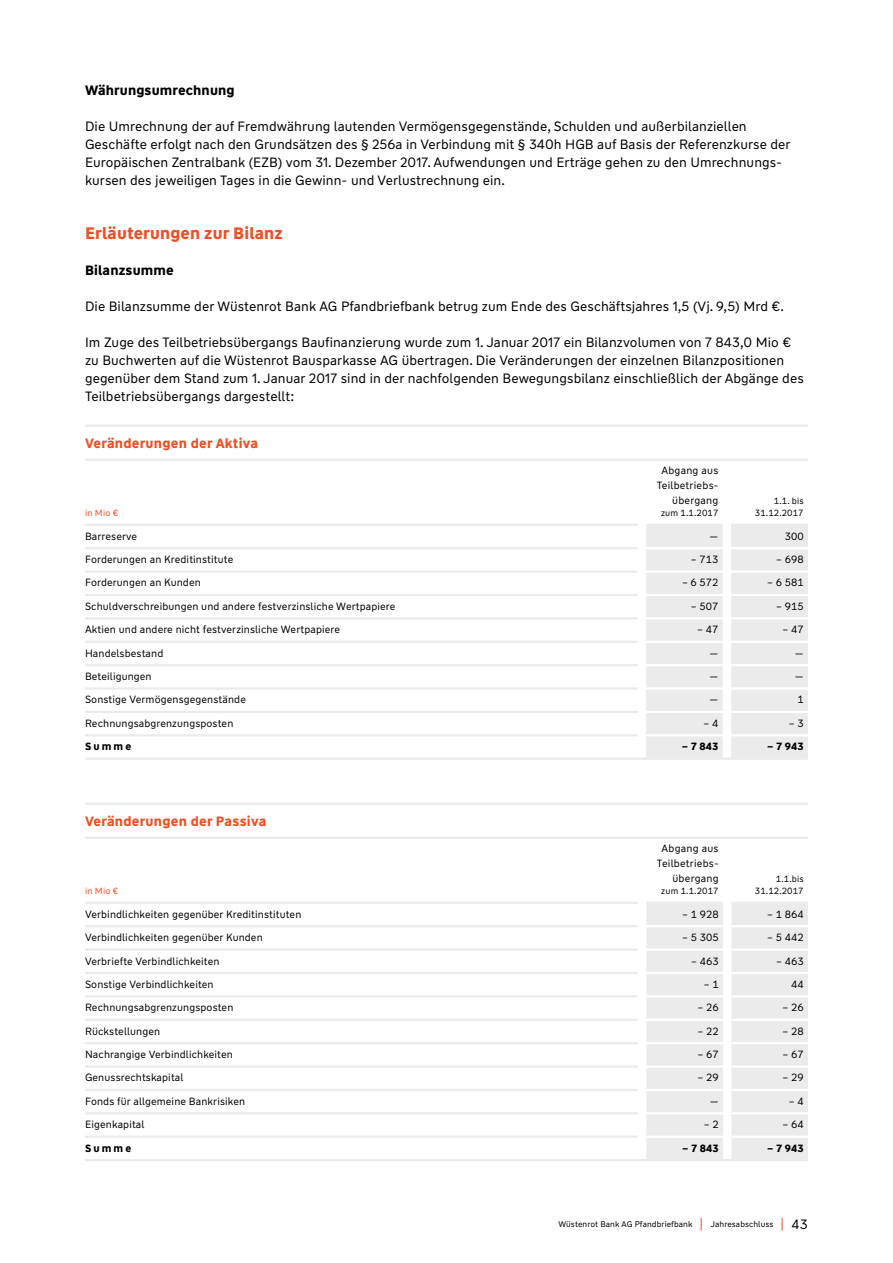
<style>
.page{position:relative;width:893px;height:1263px;background:#fff}
.page>*{position:absolute;margin:0;border:0;box-sizing:border-box;transform-origin:0 0}
.t1{font:700 16.5px "WW Type";letter-spacing:.01em;color:#f04e23}
.t2{font:13.5px/18px "WW Type";letter-spacing:.005em;color:#000}
.t3{font:700 13.5px "WW Type";letter-spacing:.02em;color:#f04e23}
.t4{font:700 13.5px "WW Type";letter-spacing:.01em;color:#000}
.t5{font:10.5px/15px "WW Type";letter-spacing:.01em;color:#000;text-align:right}
.t6{font:700 10.5px "WW Type";letter-spacing:.1em;color:#000}
.t7{font:9px/12px "WW Type";letter-spacing:.01em;color:#000;text-align:right}
.t8{font:9px "WW Type";letter-spacing:.01em;color:#f04e23}
.t9{font:8.25px "WW Type";letter-spacing:.01em;color:#000}
.s1{font-size:13.5px;color:#f04e23}
.s2{font-size:13.5px}
</style>
<div class="page">
<hr style="left:85px;top:425px;width:553px;height:2px;background:#ebebec">
<svg style="left:638px;top:425px;width:8px;height:2px"></svg>
<hr style="left:646px;top:425px;width:77px;height:2px;background:#ebebec">
<svg style="left:723px;top:425px;width:8px;height:2px"></svg>
<hr style="left:731px;top:425px;width:77px;height:2px;background:#ebebec">
<hr style="left:85px;top:459px;width:553px;height:2px;background:#ebebec">
<hr style="left:646px;top:459px;width:77px;height:2px;background:#ebebec">
<svg style="left:723px;top:459px;width:8px;height:2px"></svg>
<hr style="left:731px;top:459px;width:77px;height:2px;background:#ebebec">
<hr style="left:646px;top:524px;width:77px;height:2px;background:#ebebec">
<hr style="left:731px;top:524px;width:77px;height:2px;background:#ebebec">
<svg style="left:638px;top:526px;width:170px;height:234px"></svg>
<hr style="left:731px;top:757px;width:77px;height:3px;background:#ebebec">
<hr style="left:85px;top:524px;width:553px;height:2px;background:#ebebec">
<hr style="left:85px;top:547px;width:553px;height:2px;background:#ebebec">
<hr style="left:85px;top:570px;width:553px;height:3px;background:#ebebec">
<hr style="left:85px;top:594px;width:553px;height:2px;background:#ebebec">
<hr style="left:85px;top:617px;width:553px;height:2px;background:#ebebec">
<hr style="left:85px;top:641px;width:553px;height:2px;background:#ebebec">
<hr style="left:85px;top:664px;width:553px;height:2px;background:#ebebec">
<hr style="left:85px;top:687px;width:553px;height:3px;background:#ebebec">
<hr style="left:85px;top:711px;width:553px;height:2px;background:#ebebec">
<hr style="left:85px;top:734px;width:553px;height:2px;background:#ebebec">
<hr style="left:85px;top:757px;width:553px;height:3px;background:#ebebec">
<svg style="left:638px;top:459px;width:8px;height:2px"></svg>
<hr style="left:85px;top:902px;width:553px;height:2px;background:#ebebec">
<hr style="left:646px;top:902px;width:77px;height:2px;background:#ebebec">
<hr style="left:731px;top:902px;width:77px;height:2px;background:#ebebec">
<hr style="left:85px;top:925px;width:553px;height:2px;background:#ebebec">
<hr style="left:85px;top:948px;width:553px;height:3px;background:#ebebec">
<hr style="left:85px;top:972px;width:553px;height:2px;background:#ebebec">
<hr style="left:85px;top:995px;width:553px;height:2px;background:#ebebec">
<hr style="left:85px;top:1019px;width:553px;height:2px;background:#ebebec">
<hr style="left:85px;top:1042px;width:553px;height:2px;background:#ebebec">
<hr style="left:85px;top:1065px;width:553px;height:3px;background:#ebebec">
<hr style="left:85px;top:1089px;width:553px;height:2px;background:#ebebec">
<hr style="left:85px;top:1112px;width:553px;height:2px;background:#ebebec">
<hr style="left:85px;top:1135px;width:553px;height:3px;background:#ebebec">
<hr style="left:85px;top:1159px;width:553px;height:2px;background:#ebebec">
<svg style="left:638px;top:904px;width:170px;height:257px"></svg>
<hr style="left:731px;top:1159px;width:77px;height:2px;background:#ebebec">
<hr style="left:85px;top:803px;width:553px;height:2px;background:#ebebec">
<svg style="left:638px;top:803px;width:8px;height:2px"></svg>
<hr style="left:646px;top:803px;width:77px;height:2px;background:#ebebec">
<svg style="left:723px;top:803px;width:8px;height:2px"></svg>
<hr style="left:731px;top:803px;width:77px;height:2px;background:#ebebec">
<hr style="left:85px;top:837px;width:553px;height:2px;background:#ebebec">
<svg style="left:638px;top:837px;width:8px;height:2px"></svg>
<hr style="left:646px;top:837px;width:77px;height:2px;background:#ebebec">
<svg style="left:723px;top:837px;width:8px;height:2px"></svg>
<hr style="left:731px;top:837px;width:77px;height:2px;background:#ebebec">
<p class="t4" style="left:85px;top:81px;width:151px">Währungsumrechnung</p>
<p class="t2" style="left:85px;top:117px;width:707px">Die Umrechnung der auf Fremdwährung lautenden Vermögensgegenstände, Schulden und außerbilanziellen Geschäfte erfolgt nach den Grundsätzen des § 256a in Verbindung mit § 340h HGB auf Basis der Referenzkurse der Europäischen Zentralbank (EZB) vom 31. Dezember 2017. Aufwendungen und Erträge gehen zu den Umrechnungs&shy;kursen des jeweiligen Tages in die Gewinn- und Verlustrechnung ein.</p>
<p class="t1" style="left:85px;top:222px;width:199px">Erläuterungen zur Bilanz</p>
<p class="t4" style="left:85px;top:261px;width:90px">Bilanzsumme</p>
<p class="t2" style="left:85px;top:297px;width:701px">Die Bilanzsumme der Wüstenrot Bank AG Pfandbriefbank betrug zum Ende des Geschäftsjahres 1,5 (Vj. 9,5) Mrd €.</p>
<p class="t2" style="left:85px;top:333px;width:720px">Im Zuge des Teilbetriebsübergangs Baufinanzierung wurde zum 1. Januar 2017 ein Bilanzvolumen von 7 843,0 Mio € zu Buchwerten auf die Wüstenrot Bausparkasse AG übertragen. Die Veränderungen der einzelnen Bilanzpositionen gegenüber dem Stand zum 1. Januar 2017 sind in der nachfolgenden Bewegungsbilanz einschließlich der Abgänge des Teilbetriebsübergangs dargestellt:</p>
<p class="t3" style="left:85px;top:434px;width:175px">Veränderungen der Aktiva</p>
<p class="t8" style="left:85px;top:508px;width:35px">in Mio €</p>
<p class="t5" style="left:657px;top:463px;width:63px">Abgang aus<br>Teilbetriebs&shy;übergang</p>
<p class="t7" style="left:661px;top:507px;width:59px">zum 1.1.2017</p>
<p class="t7" style="left:755px;top:495px;width:50px">1.1. bis<br>31.12.2017</p>
<p class="t5" style="left:85px;top:529px;width:54px">Barreserve</p>
<p class="t5" style="left:710px;top:529px;width:10px">—</p>
<p class="t5" style="left:785px;top:529px;width:20px">300</p>
<p class="t5" style="left:85px;top:552px;width:150px">Forderungen an Kreditinstitute</p>
<p class="t5" style="left:691px;top:552px;width:29px">– 713</p>
<p class="t5" style="left:776px;top:552px;width:29px">– 698</p>
<p class="t5" style="left:85px;top:575px;width:117px">Forderungen an Kunden</p>
<p class="t5" style="left:682px;top:575px;width:38px">– 6 572</p>
<p class="t5" style="left:767px;top:575px;width:38px">– 6 581</p>
<p class="t5" style="left:85px;top:599px;width:312px">Schuldverschreibungen und andere festverzinsliche Wertpapiere</p>
<p class="t5" style="left:691px;top:599px;width:29px">– 507</p>
<p class="t5" style="left:776px;top:599px;width:29px">– 915</p>
<p class="t5" style="left:85px;top:622px;width:257px">Aktien und andere nicht festverzinsliche Wertpapiere</p>
<p class="t5" style="left:697px;top:622px;width:23px">– 47</p>
<p class="t5" style="left:782px;top:622px;width:23px">– 47</p>
<p class="t5" style="left:85px;top:645px;width:80px">Handelsbestand</p>
<p class="t5" style="left:710px;top:645px;width:10px">—</p>
<p class="t5" style="left:795px;top:645px;width:10px">—</p>
<p class="t5" style="left:85px;top:669px;width:68px">Beteiligungen</p>
<p class="t5" style="left:710px;top:669px;width:10px">—</p>
<p class="t5" style="left:795px;top:669px;width:10px">—</p>
<p class="t5" style="left:85px;top:692px;width:162px">Sonstige Vermögensgegenstände</p>
<p class="t5" style="left:710px;top:692px;width:10px">—</p>
<p class="t5" style="left:797px;top:692px;width:8px">1</p>
<p class="t5" style="left:85px;top:716px;width:150px">Rechnungsabgrenzungsposten</p>
<p class="t5" style="left:703px;top:716px;width:16px">– 4</p>
<p class="t5" style="left:789px;top:716px;width:16px">– 3</p>
<p class="t6" style="left:85px;top:739px;width:48px">Summe</p>
<p class="t6" style="left:682px;top:739px;width:38px">– 7 843</p>
<p class="t6" style="left:767px;top:739px;width:38px">– 7 943</p>
<p class="t3" style="left:85px;top:812px;width:183px">Veränderungen der Passiva</p>
<p class="t8" style="left:85px;top:886px;width:35px">in Mio €</p>
<p class="t5" style="left:657px;top:841px;width:63px">Abgang aus<br>Teilbetriebs&shy;übergang</p>
<p class="t7" style="left:661px;top:885px;width:59px">zum 1.1.2017</p>
<p class="t7" style="left:755px;top:873px;width:50px">1.1.bis<br>31.12.2017</p>
<p class="t5" style="left:85px;top:907px;width:218px">Verbindlichkeiten gegenüber Kreditinstituten</p>
<p class="t5" style="left:682px;top:907px;width:38px">– 1 928</p>
<p class="t5" style="left:767px;top:907px;width:38px">– 1 864</p>
<p class="t5" style="left:85px;top:930px;width:179px">Verbindlichkeiten gegenüber Kunden</p>
<p class="t5" style="left:682px;top:930px;width:38px">– 5 305</p>
<p class="t5" style="left:767px;top:930px;width:38px">– 5 442</p>
<p class="t5" style="left:85px;top:953px;width:136px">Verbriefte Verbindlichkeiten</p>
<p class="t5" style="left:691px;top:953px;width:29px">– 463</p>
<p class="t5" style="left:776px;top:953px;width:29px">– 463</p>
<p class="t5" style="left:85px;top:977px;width:130px">Sonstige Verbindlichkeiten</p>
<p class="t5" style="left:704px;top:977px;width:16px">– 1</p>
<p class="t5" style="left:791px;top:977px;width:14px">44</p>
<p class="t5" style="left:85px;top:1000px;width:150px">Rechnungsabgrenzungsposten</p>
<p class="t5" style="left:697px;top:1000px;width:23px">– 26</p>
<p class="t5" style="left:782px;top:1000px;width:23px">– 26</p>
<p class="t5" style="left:85px;top:1023px;width:77px">Rückstellungen</p>
<p class="t5" style="left:697px;top:1023px;width:23px">– 22</p>
<p class="t5" style="left:782px;top:1023px;width:23px">– 28</p>
<p class="t5" style="left:85px;top:1047px;width:149px">Nachrangige Verbindlichkeiten</p>
<p class="t5" style="left:697px;top:1047px;width:23px">– 67</p>
<p class="t5" style="left:782px;top:1047px;width:23px">– 67</p>
<p class="t5" style="left:85px;top:1070px;width:100px">Genussrechtskapital</p>
<p class="t5" style="left:697px;top:1070px;width:23px">– 29</p>
<p class="t5" style="left:782px;top:1070px;width:23px">– 29</p>
<p class="t5" style="left:85px;top:1094px;width:162px">Fonds für allgemeine Bankrisiken</p>
<p class="t5" style="left:710px;top:1094px;width:10px">—</p>
<p class="t5" style="left:789px;top:1094px;width:16px">– 4</p>
<p class="t5" style="left:85px;top:1117px;width:61px">Eigenkapital</p>
<p class="t5" style="left:704px;top:1117px;width:16px">– 2</p>
<p class="t5" style="left:782px;top:1117px;width:23px">– 64</p>
<p class="t6" style="left:85px;top:1141px;width:48px">Summe</p>
<p class="t6" style="left:682px;top:1141px;width:38px">– 7 843</p>
<p class="t6" style="left:767px;top:1141px;width:38px">– 7 943</p>
<p class="t9" style="left:558px;top:1219px;width:251px">Wüstenrot Bank AG Pfandbriefbank <span class="s1">|</span> Jahresabschluss <span class="s1">|</span> <span class="s2">43</span></p>
</div>
